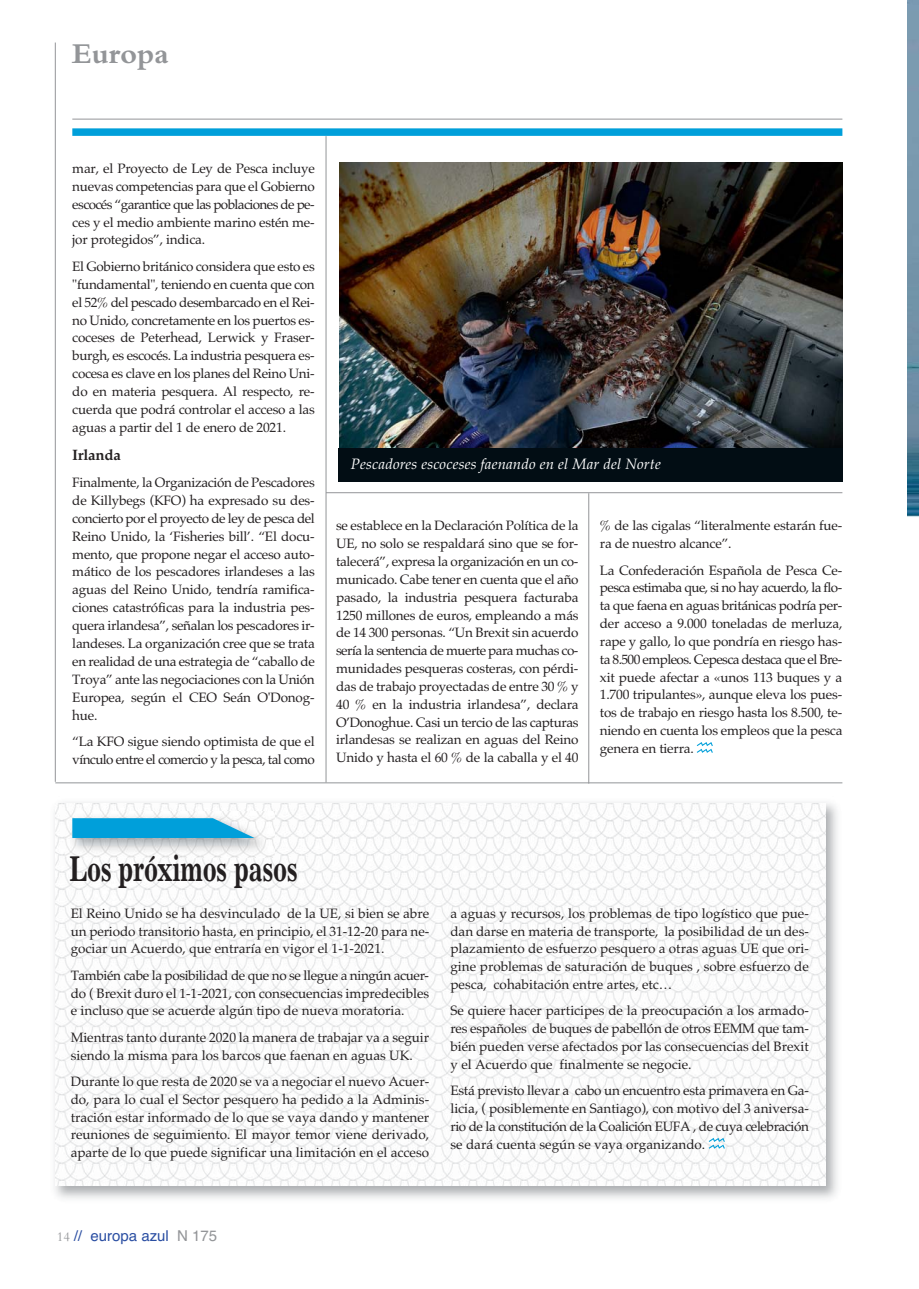
<style>
.page{position:relative;width:919px;height:1289px;background:#fff}
.page>*{position:absolute;margin:0;border:0;box-sizing:border-box;transform-origin:0 0}
.t1{font:700 36px "Excelsior";letter-spacing:-.015em;color:#231f20;scale:.7 1}
.t2{font:700 30px "Bembo";color:#939598}
.t3{font:italic 15px "Palatino";letter-spacing:.01em;color:#fff}
.t4{font:15px "Helvetica";color:#2a4ea2}
.t5{font:700 15px "Palatino";letter-spacing:-.015em;color:#231f20}
.t6{font:13.5px/17.9px "Palatino";letter-spacing:-.015em;color:#231f20;text-align:justify}
.t7{font:13.5px/17.9px "Palatino";letter-spacing:-.045em;color:#231f20}
.s1{font-family:"Bembo";font-size:13.5px;color:#939598}
.s2{color:#939598}
</style>
<div class="page">
<hr style="left:55px;top:782px;width:787px;height:1px;background:#939598">
<hr style="left:55px;top:43px;width:1px;height:738px;background:#939598">
<hr style="left:72px;top:119px;width:770px;height:1px;background:#939598">
<svg style="left:696px;top:742px;width:16px;height:10px"></svg>
<hr style="left:325px;top:136px;width:1px;height:646px;background:#939598">
<hr style="left:588px;top:493px;width:1px;height:290px;background:#939598">
<div style="left:72px;top:128px;width:770px;height:8px;background:#009fda"></div>
<img style="left:339px;top:163px;width:503px;height:285px">
<div style="left:338px;top:448px;width:504px;height:34px;background:#020d14"></div>
<hr style="left:326px;top:492px;width:516px;height:1px;background:#939598">
<img style="left:54px;top:802px;width:784px;height:397px">
<img style="left:55px;top:803px;width:770px;height:382px">
<img style="left:65px;top:811px;width:209px;height:46px">
<svg style="left:72px;top:818px;width:182px;height:20px;background:#1da8dc"></svg>
<svg style="left:708px;top:1137px;width:16px;height:11px"></svg>
<img style="left:907px;top:0;width:11px;height:517px">
<h2 class="t2" style="left:72px;top:42px;width:98px">Europa</h2>
<p class="t6" style="left:72px;top:161px;width:244px">mar, el Proyecto de Ley de Pesca incluye nuevas competencias para que el Gobierno escocés “garantice que las poblaciones de pe&shy;ces y el medio ambiente marino estén me&shy;jor protegidos”, indica.</p>
<p class="t6" style="left:72px;top:259px;width:244px">El Gobierno británico considera que esto es "fundamental", teniendo en cuenta que con el 52% del pescado desembarcado en el Rei&shy;no Unido, concretamente en los puertos es&shy;coceses de Peterhead, Lerwick y Fraser&shy;burgh, es escocés. La industria pesquera es&shy;cocesa es clave en los planes del Reino Uni&shy;do en materia pesquera. Al respecto, re&shy;cuerda que podrá controlar el acceso a las aguas a partir del 1 de enero de 2021.</p>
<p class="t5" style="left:72px;top:449px;width:50px">Irlanda</p>
<p class="t6" style="left:72px;top:475px;width:244px">Finalmente, la Organización de Pescadores de Killybegs (KFO) ha expresado su des&shy;concierto por el proyecto de ley de pesca del Reino Unido, la ‘Fisheries bill’. “El docu&shy;mento, que propone negar el acceso auto&shy;mático de los pescadores irlandeses a las aguas del Reino Unido, tendría ramifica&shy;ciones catastróficas para la industria pes&shy;quera irlandesa”, señalan los pescadores ir&shy;landeses. La organización cree que se trata en realidad de una estrategia de “caballo de Troya” ante las negociaciones con la Unión Europea, según el CEO Seán O'Donog&shy;hue.</p>
<p class="t7" style="left:72px;top:734px;width:244px">“La KFO sigue siendo optimista de que el vínculo entre el comercio y la pesca, tal como</p>
<p class="t3" style="left:351px;top:458px;width:311px">Pescadores escoceses faenando en el Mar del Norte</p>
<p class="t6" style="left:336px;top:518px;width:244px">se establece en la Declaración Política de la UE, no solo se respaldará sino que se for&shy;talecerá”, expresa la organización en un co&shy;municado. Cabe tener en cuenta que el año pasado, la industria pesquera facturaba 1250 millones de euros, empleando a más de 14 300 personas. “Un Brexit sin acuerdo sería la sentencia de muerte para muchas co&shy;munidades pesqueras costeras, con pérdi&shy;das de trabajo proyectadas de entre 30 % y 40 % en la industria irlandesa”, declara O’Donoghue. Casi un tercio de las capturas irlandesas se realizan en aguas del Reino Unido y hasta el 60 % de la caballa y el 40</p>
<p class="t6" style="left:600px;top:518px;width:244px">% de las cigalas “literalmente estarán fue&shy;ra de nuestro alcance”.</p>
<p class="t6" style="left:600px;top:562px;width:244px">La Confederación Española de Pesca Ce&shy;pesca estimaba que, si no hay acuerdo, la flo&shy;ta que faena en aguas británicas podría per&shy;der acceso a 9.000 toneladas de merluza, rape y gallo, lo que pondría en riesgo has&shy;ta 8.500 empleos. Cepesca destaca que el Bre&shy;xit puede afectar a «unos 113 buques y a 1.700 tripulantes», aunque eleva los pues&shy;tos de trabajo en riesgo hasta los 8.500, te&shy;niendo en cuenta los empleos que la pesca genera en tierra.</p>
<h1 class="t1" style="left:69px;top:854px;width:328px">Los próximos pasos</h1>
<p class="t6" style="left:71px;top:905px;width:360px">El Reino Unido se ha desvinculado de la UE, si bien se abre un periodo transitorio hasta, en principio, el 31-12-20 para ne&shy;gociar un Acuerdo, que entraría en vigor el 1-1-2021.</p>
<p class="t6" style="left:71px;top:967px;width:360px">También cabe la posibilidad de que no se llegue a ningún acuer&shy;do ( Brexit duro el 1-1-2021, con consecuencias impredecibles e incluso que se acuerde algún tipo de nueva moratoria.</p>
<p class="t6" style="left:71px;top:1029px;width:360px">Mientras tanto durante 2020 la manera de trabajar va a seguir siendo la misma para los barcos que faenan en aguas UK.</p>
<p class="t6" style="left:71px;top:1073px;width:360px">Durante lo que resta de 2020 se va a negociar el nuevo Acuer&shy;do, para lo cual el Sector pesquero ha pedido a la Adminis&shy;tración estar informado de lo que se vaya dando y mantener reuniones de seguimiento. El mayor temor viene derivado, aparte de lo que puede significar una limitación en el acceso</p>
<p class="t6" style="left:450px;top:905px;width:360px">a aguas y recursos, los problemas de tipo logístico que pue&shy;dan darse en materia de transporte, la posibilidad de un des&shy;plazamiento de esfuerzo pesquero a otras aguas UE que ori&shy;gine problemas de saturación de buques , sobre esfuerzo de pesca, cohabitación entre artes, etc…</p>
<p class="t6" style="left:450px;top:1003px;width:360px">Se quiere hacer participes de la preocupación a los armado&shy;res españoles de buques de pabellón de otros EEMM que tam&shy;bién pueden verse afectados por las consecuencias del Brexit y el Acuerdo que finalmente se negocie.</p>
<p class="t6" style="left:450px;top:1083px;width:360px">Está previsto llevar a cabo un encuentro esta primavera en Ga&shy;licia, ( posiblemente en Santiago), con motivo del 3 aniversa&shy;rio de la constitución de la Coalición EUFA , de cuya celebración se dará cuenta según se vaya organizando.</p>
<p class="t4" style="left:57px;top:1230px;width:162px"><span class="s1">14</span> // europa azul <span class="s2">N 175</span></p>
</div>
